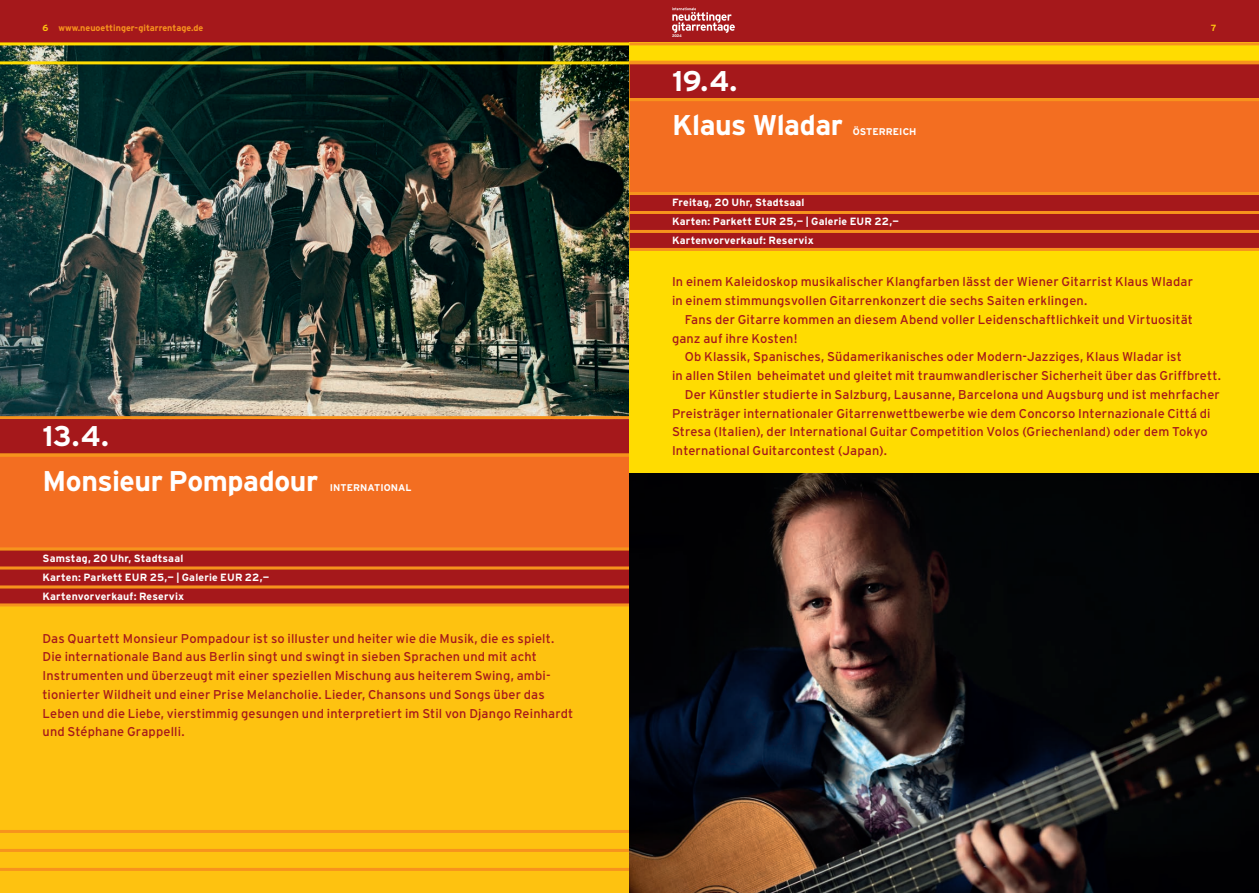
<style>
.page{position:relative;width:1259px;height:893px;background:#fff}
.page>*{position:absolute;margin:0;border:0;box-sizing:border-box;transform-origin:0 0}
.t1{font:700 28.5px/44.2px "Interstate";letter-spacing:-.015em;color:#fff}
.t2{font:12.75px/18.8px "Interstate";letter-spacing:.01em;color:#a5181b}
.t3{font:700 10.5px/18.9px "Interstate";letter-spacing:.015em;color:#fff}
.t4{font:700 9.75px "Interstate";letter-spacing:.005em;color:#fff}
.t5{font:700 9px "Interstate";color:#f7931d}
.t6{font:700 9px "Interstate";color:#fec210}
.t7{font:700 3.75px "Interstate";color:#fff}
.s1{color:#fec210}
</style>
<div class="page">
<div style="left:0;top:390px;width:629px;height:503px;background:#fec210"></div>
<div style="left:629px;top:0;width:630px;height:43px;background:#a5181b"></div>
<svg style="left:672px;top:7px;width:63px;height:26px"></svg>
<div style="left:0;top:0;width:629px;height:43px;background:#a5181b"></div>
<img style="left:0;top:45px;width:629px;height:371px">
<hr style="left:0;top:416px;width:629px;height:3px;background:#f7931d">
<div style="left:0;top:419px;width:629px;height:35px;background:#a5181b"></div>
<hr style="left:0;top:453px;width:629px;height:3px;background:#f7931d">
<div style="left:0;top:456px;width:629px;height:38px;background:#f36e21"></div>
<div style="left:0;top:482px;width:629px;height:40px;background:#f36e21"></div>
<div style="left:0;top:508px;width:629px;height:40px;background:#f36e21"></div>
<hr style="left:0;top:547px;width:629px;height:3px;background:#f7931d">
<div style="left:0;top:550px;width:629px;height:18px;background:#a5181b"></div>
<hr style="left:0;top:566px;width:629px;height:3px;background:#f7931d">
<div style="left:0;top:569px;width:629px;height:18px;background:#a5181b"></div>
<hr style="left:0;top:585px;width:629px;height:3px;background:#f7931d">
<div style="left:0;top:588px;width:629px;height:18px;background:#a5181b"></div>
<hr style="left:0;top:603px;width:629px;height:3px;background:#f7931d">
<hr style="left:0;top:42px;width:629px;height:3px;background:#ffdc01">
<hr style="left:0;top:61px;width:629px;height:3px;background:#ffdc01">
<hr style="left:0;top:830px;width:629px;height:3px;background:#f7931d">
<hr style="left:0;top:849px;width:629px;height:3px;background:#f7931d">
<hr style="left:0;top:868px;width:629px;height:3px;background:#f7931d">
<div style="left:629px;top:43px;width:630px;height:850px;background:#ffdc01"></div>
<img style="left:629px;top:474px;width:630px;height:419px">
<div style="left:629px;top:64px;width:630px;height:34px;background:#a5181b"></div>
<hr style="left:629px;top:98px;width:630px;height:3px;background:#f7931d">
<div style="left:629px;top:101px;width:630px;height:38px;background:#f36e21"></div>
<div style="left:629px;top:127px;width:630px;height:40px;background:#f36e21"></div>
<div style="left:629px;top:153px;width:630px;height:39px;background:#f36e21"></div>
<hr style="left:629px;top:192px;width:630px;height:3px;background:#f7931d">
<div style="left:629px;top:195px;width:630px;height:17px;background:#a5181b"></div>
<hr style="left:629px;top:211px;width:630px;height:3px;background:#f7931d">
<div style="left:629px;top:214px;width:630px;height:17px;background:#a5181b"></div>
<hr style="left:629px;top:230px;width:630px;height:3px;background:#f7931d">
<div style="left:629px;top:233px;width:630px;height:17px;background:#a5181b"></div>
<hr style="left:629px;top:248px;width:630px;height:3px;background:#f7931d">
<hr style="left:629px;top:42px;width:630px;height:3px;background:#f7931d">
<hr style="left:629px;top:61px;width:630px;height:3px;background:#f7931d">
<p class="t5" style="left:43px;top:22px;width:162px"><span class="s1">6</span> www.neuoettinger-gitarrentage.de</p>
<p class="t6" style="left:1210px;top:22px;width:7px">7</p>
<h1 class="t1" style="left:43px;top:414px;width:277px">13.4.<br>Monsieur Pompadour</h1>
<p class="t4" style="left:330px;top:482px;width:83px">INTERNATIONAL</p>
<p class="t3" style="left:43px;top:549px;width:228px">Samstag, 20 Uhr, Stadtsaal<br>Karten: Parkett EUR 25,— | Galerie EUR 22,—<br>Kartenvorverkauf: Reservix</p>
<p class="t2" style="left:43px;top:629px;width:532px">Das Quartett Monsieur Pompadour ist so illuster und heiter wie die Musik, die es spielt.<br>Die internationale Band aus Berlin singt und swingt in sieben Sprachen und mit acht Instrumenten und überzeugt mit einer speziellen Mischung aus heiterem Swing, ambi&shy;tionierter Wildheit und einer Prise Melancholie. Lieder, Chansons und Songs über das Leben und die Liebe, vierstimmig gesungen und interpretiert im Stil von Django Reinhardt und Stéphane Grappelli.</p>
<p class="t7" style="left:672px;top:34px;width:11px">2024</p>
<h1 class="t1" style="left:672px;top:59px;width:173px">19.4.<br>Klaus Wladar</h1>
<p class="t4" style="left:852px;top:126px;width:65px">ÖSTERREICH</p>
<p class="t3" style="left:672px;top:193px;width:228px">Freitag, 20 Uhr, Stadtsaal<br>Karten: Parkett EUR 25,— | Galerie EUR 22,—<br>Kartenvorverkauf: Reservix</p>
<p class="t2" style="left:672px;top:272px;width:522px">In einem Kaleidoskop musikalischer Klangfarben lässt der Wiener Gitarrist Klaus Wladar in einem stimmungsvollen Gitarrenkonzert die sechs Saiten erklingen.</p>
<p class="t2" style="left:672px;top:310px;width:522px;text-indent:13px">Fans der Gitarre kommen an diesem Abend voller Leidenschaftlichkeit und Virtuosität ganz auf ihre Kosten!</p>
<p class="t2" style="left:685px;top:347px;width:498px">Ob Klassik, Spanisches, Südamerikanisches oder Modern-Jazziges, Klaus Wladar ist</p>
<p class="t2" style="left:672px;top:366px;width:550px">in allen Stilen beheimatet und gleitet mit traumwandlerischer Sicherheit über das Griffbrett.</p>
<p class="t2" style="left:685px;top:385px;width:536px">Der Künstler studierte in Salzburg, Lausanne, Barcelona und Augsburg und ist mehrfacher</p>
<p class="t2" style="left:672px;top:404px;width:540px">Preisträger internationaler Gitarrenwettbewerbe wie dem Concorso Internazionale Cittá di</p>
<p class="t2" style="left:672px;top:422px;width:537px">Stresa (Italien), der International Guitar Competition Volos (Griechenland) oder dem Tokyo</p>
<p class="t2" style="left:672px;top:441px;width:216px">International Guitarcontest (Japan).</p>
</div>
